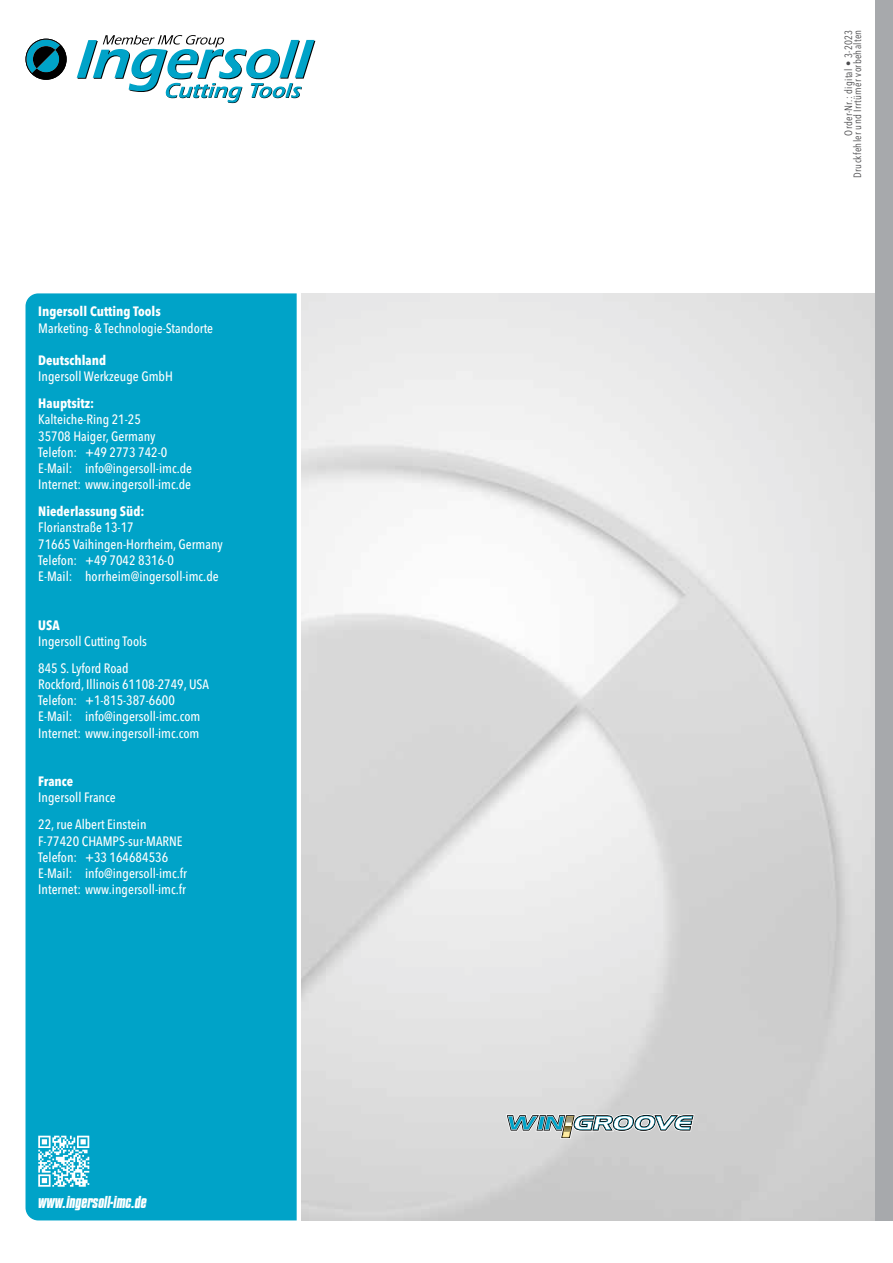
<style>
.page{position:relative;width:893px;height:1263px;background:#fff}
.page>*{position:absolute;margin:0;border:0;box-sizing:border-box;transform-origin:0 0}
.t1{font:italic 700 18px "Compacta Com";color:#fff}
.t2{font:500 condensed 13.5px/16.2px "Avenir Next LT Pro";color:#fff}
.t3{font:700 condensed 13.5px "Avenir Next LT Pro";color:#fff}
.t4{font:condensed 10.5px/9px "Avenir Next LT Pro";letter-spacing:.025em;color:#4c4c4e;text-align:right}
</style>
<div class="page">
<svg style="left:77px;top:35px;width:238px;height:68px"></svg>
<svg style="left:25px;top:38px;width:42px;height:42px"></svg>
<div style="left:876px;top:0;width:17px;height:1220px;background:#a7a9ac"></div>
<div style="left:26px;top:293px;width:271px;height:927px;background:#00a3c8"></div>
<svg style="left:38px;top:1136px;width:51px;height:51px"></svg>
<svg style="left:506px;top:1114px;width:188px;height:25px;background:#a5b8bb"></svg>
<p class="t3" style="left:38px;top:303px;width:124px">Ingersoll Cutting Tools</p>
<p class="t2" style="left:38px;top:320px;width:176px">Marketing- &amp; Technologie-Standorte</p>
<p class="t3" style="left:38px;top:352px;width:69px">Deutschland</p>
<p class="t2" style="left:38px;top:368px;width:136px">Ingersoll Werkzeuge GmbH</p>
<p class="t3" style="left:38px;top:395px;width:57px">Hauptsitz:</p>
<p class="t2" style="left:38px;top:411px;width:155px">Kalteiche-Ring 21-25<br>35708 Haiger, Germany<br>Telefon: +49 2773 742-0<br>E-Mail: info@ingersoll-imc.de<br>Internet: www.ingersoll-imc.de</p>
<p class="t3" style="left:38px;top:503px;width:108px">Niederlassung Süd:</p>
<p class="t2" style="left:38px;top:519px;width:186px">Florianstraße 13-17<br>71665 Vaihingen-Horrheim, Germany<br>Telefon: +49 7042 8316-0<br>E-Mail: horrheim@ingersoll-imc.de</p>
<p class="t3" style="left:38px;top:617px;width:23px">USA</p>
<p class="t2" style="left:38px;top:627px;width:110px;line-height:27px">Ingersoll Cutting Tools<br>845 S. Lyford Road</p>
<p class="t2" style="left:38px;top:676px;width:172px">Rockford, Illinois 61108-2749, USA Telefon: +1-815-387-6600<br>E-Mail: info@ingersoll-imc.com Internet: www.ingersoll-imc.com</p>
<p class="t3" style="left:38px;top:773px;width:36px">France</p>
<p class="t2" style="left:38px;top:784px;width:110px;line-height:27px">Ingersoll France<br>22, rue Albert Einstein</p>
<p class="t2" style="left:38px;top:833px;width:150px">F-77420 CHAMPS-sur-MARNE<br>Telefon: +33 164684536<br>E-Mail: info@ingersoll-imc.fr<br>Internet: www.ingersoll-imc.fr</p>
<h1 class="t1" style="left:38px;top:1192px;width:110px">www.ingersoll-imc.de</h1>
<p class="t4" style="left:844px;top:178px;width:149px;rotate:-90deg">Order-Nr.: digital • 3-2023<br>Druckfehler und Irrtümer vorbehalten</p>
</div>
